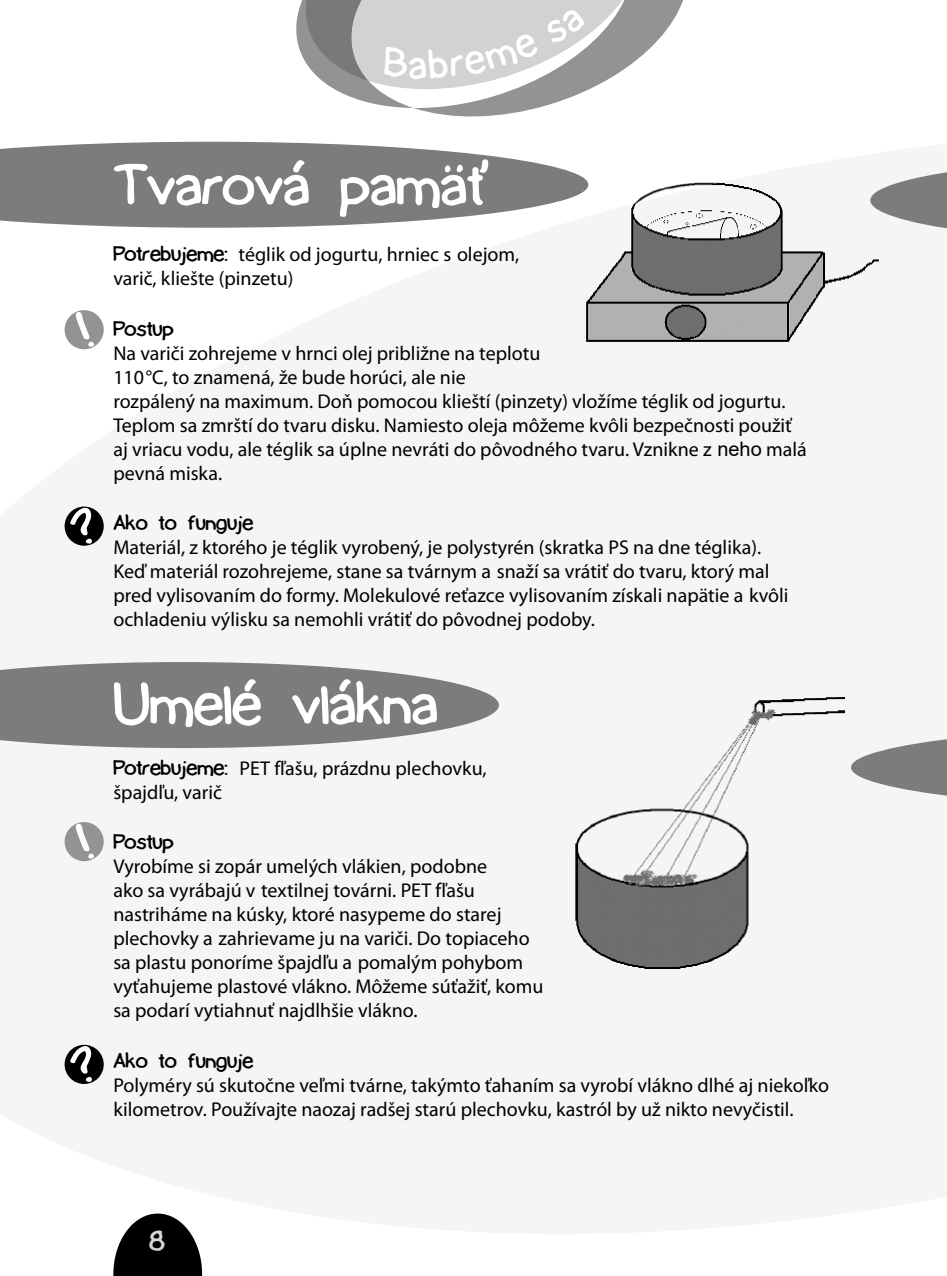
<style>
.page{position:relative;width:947px;height:1276px;background:#fff}
.page>*{position:absolute;margin:0;border:0;box-sizing:border-box;transform-origin:0 0}
.t1{font:60px "Lamebrain CE";color:#fff}
.t2{font:42px "Lamebrain CE";color:#fff;scale:.96 1}
.t3{font:32px "Lamebrain CE";color:#d6d6d6}
.t4{font:22px "Lamebrain CE";color:#000}
.t5{font:20px/24px "Myriad Pro";color:#000}
.s1{font-family:"Lamebrain CE";font-size:22px}
.s2{font-family:"Arial"}
</style>
<div class="page">
<svg style="left:113px;top:1213px;width:89px;height:63px"></svg>
<svg style="left:296px;top:0;width:387px;height:117px"></svg>
<svg style="left:879px;top:172px;width:68px;height:57px"></svg>
<svg style="left:851px;top:739px;width:96px;height:57px"></svg>
<svg style="left:0;top:142px;width:582px;height:86px;background:#8d8d8d"></svg>
<svg style="left:0;top:662px;width:499px;height:86px"></svg>
<img style="left:575px;top:697px;width:270px;height:271px">
<img style="left:559px;top:182px;width:320px;height:160px">
<img style="left:870px;top:190px;width:9px;height:20px">
<img style="left:559px;top:177px;width:29px;height:24px">
<div style="left:65px;top:506px;width:39px;height:40px;background:#000;border-radius:50%"></div>
<svg style="left:70px;top:507px;width:23px;height:37px"></svg>
<div style="left:65px;top:310px;width:39px;height:39px;background:#939393;border-radius:50%"></div>
<svg style="left:76px;top:311px;width:18px;height:36px"></svg>
<div style="left:65px;top:1045px;width:39px;height:39px;background:#000;border-radius:50%"></div>
<svg style="left:70px;top:1045px;width:23px;height:37px"></svg>
<div style="left:65px;top:822px;width:39px;height:39px;background:#939393;border-radius:50%"></div>
<svg style="left:76px;top:823px;width:18px;height:35px"></svg>
<svg style="left:304px;top:0;width:334px;height:89px;background:#c1c1c1"></svg>
<p class="t2" style="left:409px;top:46px;width:20px">a</p>
<p class="t1" style="left:113px;top:159px;width:372px">Tvarová pamäť</p>
<p class="t5" style="left:113px;top:242px;width:407px"><span class="s1">Potrebujeme:</span> téglik od jogurtu, hrniec s olejom, varič, kliešte (pinzetu)</p>
<p class="t4" style="left:113px;top:319px;width:62px">Postup</p>
<p class="t5" style="left:113px;top:341px;width:695px">Na variči zohrejeme v hrnci olej približne na teplotu<br>110°C, to znamená, že bude horúci, ale nie<br>rozpálený na maximum. Doň pomocou klieští (pinzety) vložíme téglik od jogurtu.<br>Teplom sa zmrští do tvaru disku. Namiesto oleja môžeme kvôli bezpečnosti použiť aj vriacu vodu, ale téglik sa úplne nevráti do pôvodného tvaru. Vznikne z <span class="s2">neho</span> malá pevná miska.</p>
<p class="t4" style="left:113px;top:513px;width:142px">Ako to funguje</p>
<p class="t5" style="left:113px;top:535px;width:677px">Materiál, z ktorého je téglik vyrobený, je polystyrén (skratka PS na dne téglika).<br>Keď materiál rozohrejeme, stane sa tvárnym a snaží sa vrátiť do tvaru, ktorý mal pred vylisovaním do formy. Molekulové reťazce vylisovaním získali napätie a kvôli ochladeniu výlisku sa nemohli vrátiť do pôvodnej podoby.</p>
<p class="t1" style="left:113px;top:678px;width:326px">Umelé vlákna</p>
<p class="t5" style="left:113px;top:755px;width:375px"><span class="s1">Potrebujeme:</span> PET fľašu, prázdnu plechovku, špajdľu, varič</p>
<p class="t4" style="left:113px;top:832px;width:62px">Postup</p>
<p class="t5" style="left:113px;top:854px;width:432px">Vyrobíme si zopár umelých vlákien, podobne<br>ako sa vyrábajú v textilnej továrni. PET fľašu nastriháme na kúsky, ktoré nasypeme do starej plechovky a zahrievame ju na variči. Do topiaceho sa plastu ponoríme špajdľu a pomalým pohybom vyťahujeme plastové vlákno. Môžeme súťažiť, komu sa podarí vytiahnuť najdlhšie vlákno.</p>
<p class="t4" style="left:113px;top:1050px;width:142px">Ako to funguje</p>
<p class="t5" style="left:113px;top:1072px;width:717px">Polyméry sú skutočne veľmi tvárne, takýmto ťahaním sa vyrobí vlákno dlhé aj niekoľko kilometrov. Používajte naozaj radšej starú plechovku, kastról by už nikto nevyčistil.</p>
<p class="t3" style="left:149px;top:1225px;width:17px">8</p>
</div>
